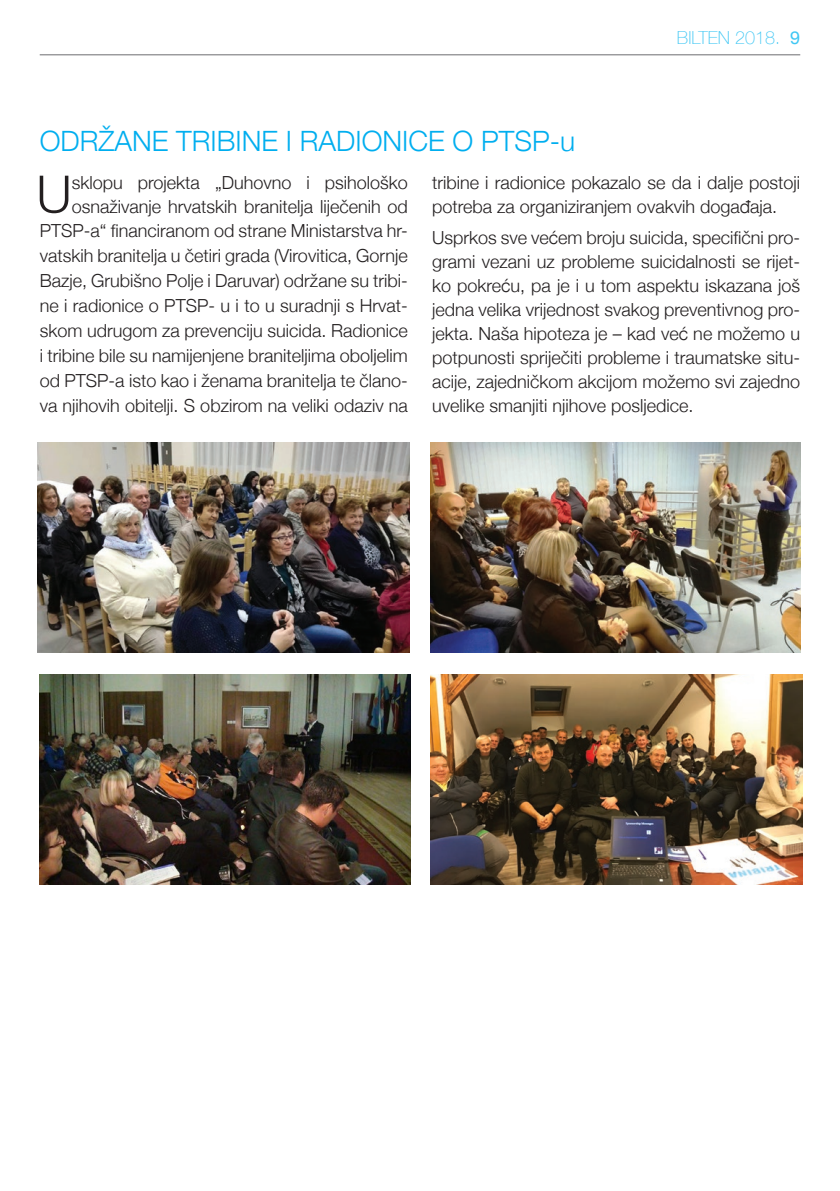
<style>
.page{position:relative;width:840px;height:1191px;background:#fff}
.page>*{position:absolute;margin:0;border:0;box-sizing:border-box;transform-origin:0 0}
.t1{font:300 51.6px "Helvetica Neue";color:#231f20}
.t2{font:300 28px "Helvetica Neue";color:#00aeef}
.t3{font:300 18px/24.8px "Helvetica Neue";color:#231f20;text-align:right}
.t4{font:100 18px "Helvetica Neue";color:#40c7f4}
.s1{font-weight:400}
</style>
<div class="page">
<hr style="left:40px;top:54px;width:759px;height:1px;background:#6c6d70">
<img style="left:38px;top:443px;width:371px;height:209px">
<img style="left:430px;top:675px;width:371px;height:209px">
<img style="left:430px;top:443px;width:369px;height:209px">
<img style="left:40px;top:675px;width:370px;height:209px">
<h2 class="t2" style="left:40px;top:119px;width:536px">ODRŽANE TRIBINE I RADIONICE O PTSP-u</h2>
<p class="t4" style="left:676px;top:24px;width:125px">BILTEN 2018. <span class="s1">9</span></p>
<p class="t3" style="left:40px;top:168px;width:369px">sklopu projekta „Duhovno i psihološko osnaživanje hrvatskih branitelja liječenih od PTSP-a“ financiranom od strane Ministarstva hr&shy;vatskih branitelja u četiri grada (Virovitica, Gornje Bazje, Grubišno Polje i Daruvar) održane su tribi&shy;ne i radionice o PTSP- u i to u suradnji s Hrvat&shy;skom udrugom za prevenciju suicida. Radionice i tribine bile su namijenjene braniteljima oboljelim od PTSP-a isto kao i ženama branitelja te člano&shy;va njihovih obitelji. S obzirom na veliki odaziv na</p>
<p class="t3" style="left:432px;top:169px;width:369px;line-height:24px;text-align:left">tribine i radionice pokazalo se da i dalje postoji potreba za organiziranjem ovakvih događaja.</p>
<h1 class="t1" style="left:36px;top:152px;width:37px">U</h1>
<p class="t3" style="left:432px;top:224px;width:369px;line-height:24px;text-align:justify">Usprkos sve većem broju suicida, specifični pro&shy;grami vezani uz probleme suicidalnosti se rijet&shy;ko pokreću, pa je i u tom aspektu iskazana još jedna velika vrijednost svakog preventivnog pro&shy;jekta. Naša hipoteza je – kad već ne možemo u potpunosti spriječiti probleme i traumatske situ&shy;acije, zajedničkom akcijom možemo svi zajedno uvelike smanjiti njihove posljedice.</p>
</div>
